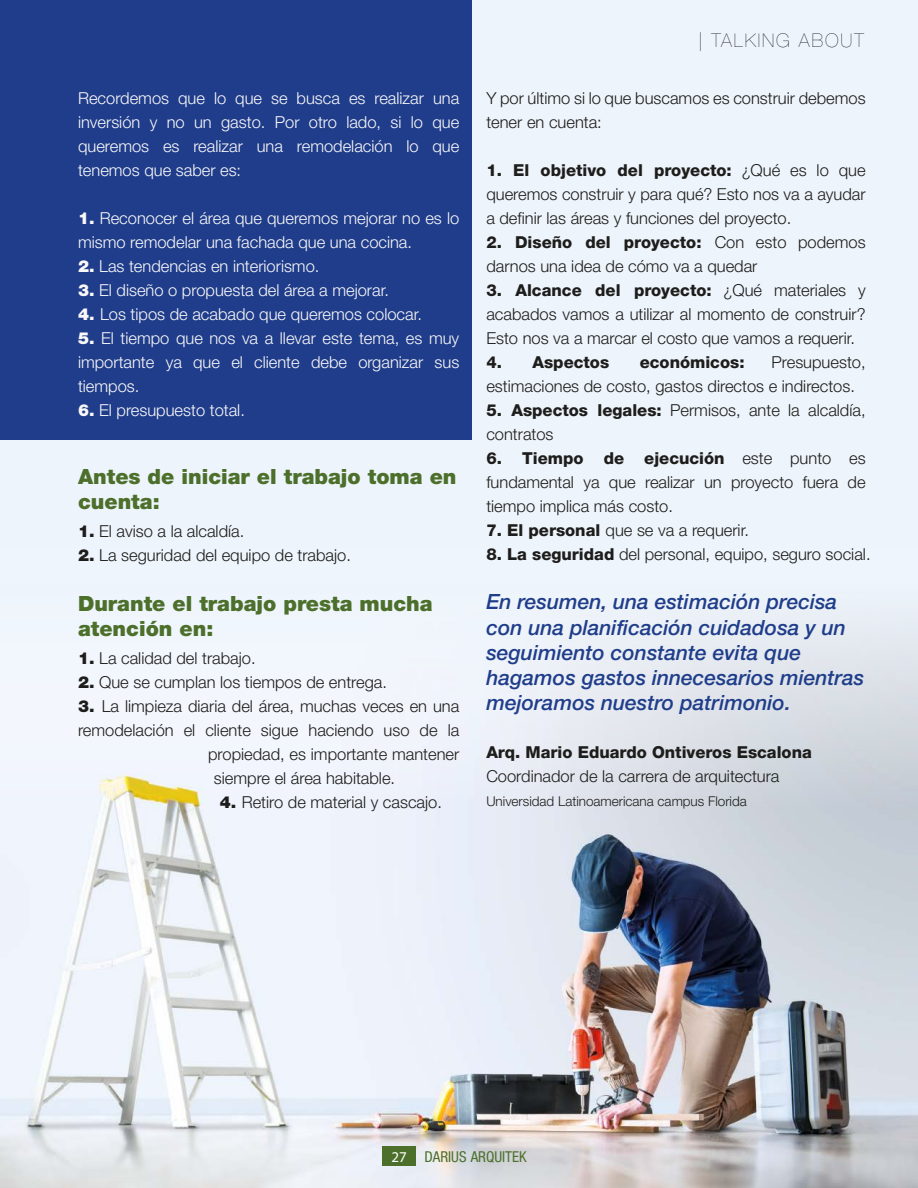
<style>
.page{position:relative;width:918px;height:1188px;background:#fff}
.page>*{position:absolute;margin:0;border:0;box-sizing:border-box;transform-origin:0 0}
.t1{font:21px/25.2px "Helvetica Neue LT 66 Md It";color:#1f3d8a}
.t2{font:21px/25.2px "Helvetica Neue LT 95 Blk";color:#4c702b}
.t3{font:18.9px "Helvetica Neue LT 25 Ult Lt";letter-spacing:.1em;color:#000}
.t4{font:16.5px/24px "Helvetica Neue LT 45 Lt";color:#1d1d1b}
.t5{font:16.5px/24px "Helvetica Neue LT 45 Lt";color:#faf8f9;text-align:justify}
.t6{font:16.5px "Helvetica Neue LT 85 Hv";color:#1d1d1b}
.t7{font:15px "Helvetica Neue LT 57 Cn";color:#4c702b}
.t8{font:13.5px "Helvetica Neue LT 45 Lt";color:#1d1d1b}
.s1{font-family:"Helvetica Neue LT 95 Blk"}
.s2{font-family:"Helvetica Neue LT 45 Lt"}
.s3{font-family:"Helvetica Neue LT 85 Hv"}
.s4{font-family:"Myriad Pro";color:#fff}
</style>
<div class="page">
<div style="left:0;top:0;width:918px;height:1110px;background:#eef4fb"></div>
<img style="left:0;top:863px;width:597px;height:325px">
<div style="left:0;top:0;width:471px;height:440px;background:#1f3d8a"></div>
<div style="left:382px;top:1147px;width:34px;height:19px;background:#4c702b"></div>
<img style="left:597px;top:634px;width:321px;height:554px">
<p class="t5" style="left:78px;top:86px;width:383px">Recordemos que lo que se busca es realizar una inversión y no un gasto. Por otro lado, si lo que queremos es realizar una remodelación lo que tenemos que saber es:</p>
<p class="t5" style="left:78px;top:206px;width:383px"><span class="s1">1.</span> Reconocer el área que queremos mejorar no es lo mismo remodelar una fachada que una cocina.</p>
<p class="t5" style="left:78px;top:254px;width:243px"><span class="s1">2.</span> Las tendencias en interiorismo.</p>
<p class="t5" style="left:78px;top:278px;width:312px"><span class="s1">3.</span> El diseño o propuesta del área a mejorar.</p>
<p class="t5" style="left:78px;top:302px;width:345px"><span class="s1">4.</span> Los tipos de acabado que queremos colocar.</p>
<p class="t5" style="left:78px;top:326px;width:383px"><span class="s1">5.</span> El tiempo que nos va a llevar este tema, es muy importante ya que el cliente debe organizar sus tiempos.</p>
<p class="t5" style="left:78px;top:398px;width:168px"><span class="s1">6.</span> El presupuesto total.</p>
<p class="t2" style="left:78px;top:464px;width:380px">Antes de iniciar el trabajo toma en cuenta:</p>
<p class="t4" style="left:78px;top:519px;width:168px"><span class="s1">1.</span> El aviso a la alcaldía.</p>
<p class="t4" style="left:78px;top:543px;width:274px"><span class="s1">2.</span> La seguridad del equipo de trabajo.</p>
<p class="t2" style="left:78px;top:590px;width:356px">Durante el trabajo presta mucha atención en:</p>
<p class="t4" style="left:78px;top:646px;width:179px"><span class="s1">1.</span> La calidad del trabajo.</p>
<p class="t4" style="left:78px;top:670px;width:311px"><span class="s1">2.</span> Que se cumplan los tiempos de entrega.</p>
<p class="t4" style="left:78px;top:694px;width:383px"><span class="s1">3.</span> La limpieza diaria del área, muchas veces en una</p>
<p class="t4" style="left:78px;top:718px;width:383px">remodelación el cliente sigue haciendo uso de la</p>
<p class="t4" style="left:208px;top:742px;width:253px">propiedad, es importante mantener</p>
<p class="t4" style="left:214px;top:766px;width:183px">siempre el área habitable.</p>
<p class="t4" style="left:220px;top:790px;width:224px"><span class="s1">4.</span> Retiro de material y cascajo.</p>
<p class="t3" style="left:698px;top:29px;width:167px">| TALKING ABOUT</p>
<p class="t4" style="left:486px;top:86px;width:381px">Y por último si lo que buscamos es construir debemos tener en cuenta:</p>
<p class="t6" style="left:486px;top:161px;width:381px">1. El objetivo del proyecto: <span class="s2">¿Qué es lo que</span></p>
<p class="t4" style="left:486px;top:182px;width:381px">queremos construir y para qué? Esto nos va a ayudar a definir las áreas y funciones del proyecto.</p>
<p class="t6" style="left:486px;top:233px;width:381px">2. Diseño del proyecto: <span class="s2">Con esto podemos</span></p>
<p class="t4" style="left:486px;top:254px;width:273px">darnos una idea de cómo va a quedar</p>
<p class="t6" style="left:486px;top:281px;width:381px">3. Alcance del proyecto: <span class="s2">¿Qué materiales y</span></p>
<p class="t4" style="left:486px;top:302px;width:381px">acabados vamos a utilizar al momento de construir?<br>Esto nos va a marcar el costo que vamos a requerir.</p>
<p class="t6" style="left:486px;top:353px;width:124px">4. Aspectos</p>
<p class="t6" style="left:640px;top:353px;width:106px">económicos:</p>
<p class="t4" style="left:486px;top:350px;width:381px;text-indent:285px">Presupuesto, estimaciones de costo, gastos directos e indirectos.</p>
<p class="t4" style="left:486px;top:398px;width:381px"><span class="s3">5. Aspectos legales:</span> Permisos, ante la alcaldía, contratos</p>
<p class="t6" style="left:486px;top:449px;width:381px">6. Tiempo de ejecución <span class="s2">este punto es</span></p>
<p class="t4" style="left:486px;top:470px;width:381px">fundamental ya que realizar un proyecto fuera de tiempo implica más costo.</p>
<p class="t4" style="left:486px;top:518px;width:264px"><span class="s3">7. El personal</span> que se va a requerir.</p>
<p class="t4" style="left:486px;top:542px;width:386px"><span class="s3">8. La seguridad</span> del personal, equipo, seguro social.</p>
<p class="t1" style="left:486px;top:589px;width:380px">En resumen, una estimación precisa con una planificación cuidadosa y un seguimiento constante evita que hagamos gastos innecesarios mientras mejoramos nuestro patrimonio.</p>
<p class="t6" style="left:486px;top:743px;width:327px">Arq. Mario Eduardo Ontiveros Escalona</p>
<p class="t4" style="left:486px;top:764px;width:295px">Coordinador de la carrera de arquitectura</p>
<p class="t8" style="left:486px;top:793px;width:262px">Universidad Latinoamericana campus Florida</p>
<p class="t7" style="left:391px;top:1148px;width:137px"><span class="s4">27</span> DARIUS ARQUITEK</p>
</div>
